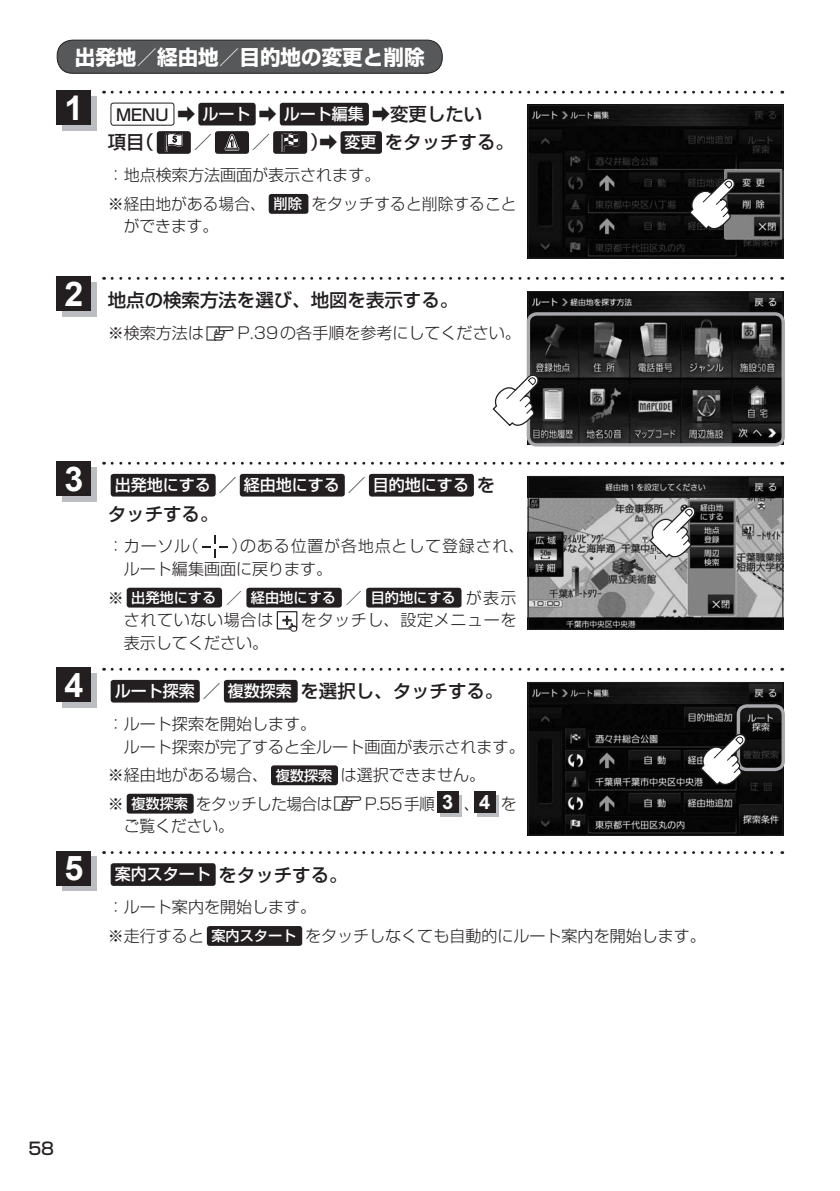
<style>
.page{position:relative;width:840px;height:1191px;background:#fff}
.page>*{position:absolute;margin:0;border:0;box-sizing:border-box;transform-origin:0 0}
.t1{font:700 34px "Arial";color:#fff}
.t2{font:700 20.6px "Shin Go Pro";color:#fff}
.t3{font:500 18.4px/28.4px "Shin Go Pro";color:#231f20}
.t4{font:500 17px "Shin Go Pro";color:#231f20}
.t5{font:300 16px/28.4px "Shin Go Pro";color:#231f20}
.t6{font:300 16px/22.6px "Shin Go Pro";letter-spacing:.05em;color:#231f20}
.t7{font:300 16px "Shin Go Pro";letter-spacing:.04em;color:#231f20}
.t8{font:500 16px "Shin Go Pro";color:#fff}
.t9{font:500 14.2px "Shin Go Pro";color:#fff}
.s1{font-size:16px}
.s2{font-size:16px;color:#fff}
.s3{font-weight:500;font-size:14.2px;color:#fff}
.s4{font-family:"MC1";font-weight:400;font-size:14.2px}
.s5{font-size:18.4px;color:#231f20}
.s6{font-weight:300;font-size:16px;color:#231f20}
.s7{font-family:"Arial";font-weight:700;font-size:19.8px;color:#fff}
</style>
<div class="page">
<div style="left:57px;top:40px;width:385px;height:33px;background:#57585a;border-radius:16px"></div>
<div style="left:57px;top:40px;width:385px;height:34px;border:1px solid #231f20;border-radius:16px"></div>
<div style="left:111px;top:103px;width:63px;height:22px;border:1px solid #231f20;border-radius:3px"></div>
<div style="left:198px;top:103px;width:57px;height:22px;background:#231f20;border-radius:3px"></div>
<div style="left:279px;top:103px;width:90px;height:22px;background:#231f20;border-radius:3px"></div>
<div style="left:157px;top:131px;width:34px;height:23px;background:#231f20;border-radius:3px"></div>
<svg style="left:165px;top:133px;width:18px;height:19px"></svg>
<div style="left:215px;top:131px;width:34px;height:23px;background:#231f20;border-radius:3px"></div>
<svg style="left:224px;top:134px;width:16px;height:17px"></svg>
<div style="left:273px;top:131px;width:34px;height:23px;background:#231f20;border-radius:3px"></div>
<svg style="left:282px;top:133px;width:18px;height:15px"></svg>
<div style="left:281px;top:134px;width:3px;height:18px;border:1px solid #231f20"></div>
<div style="left:340px;top:131px;width:42px;height:23px;background:#231f20;border-radius:3px"></div>
<div style="left:268px;top:194px;width:40px;height:20px;background:#231f20;border-radius:3px"></div>
<svg style="left:112px;top:91px;width:670px;height:3px"></svg>
<div style="left:62px;top:96px;width:34px;height:34px;background:#bcbdc0"></div>
<div style="left:57px;top:91px;width:34px;height:34px;background:#231f20"></div>
<img style="left:529px;top:107px;width:251px;height:150px">
<div style="left:527px;top:105px;width:255px;height:154px;border:1px solid #231f20"></div>
<svg style="left:687px;top:176px;width:49px;height:55px"></svg>
<svg style="left:112px;top:277px;width:670px;height:3px"></svg>
<div style="left:62px;top:282px;width:34px;height:35px;background:#bcbdc0"></div>
<div style="left:57px;top:277px;width:34px;height:34px;background:#231f20"></div>
<img style="left:529px;top:293px;width:251px;height:149px">
<div style="left:526px;top:312px;width:258px;height:134px;border:3px solid #a8a9ad;border-radius:9px"></div>
<svg style="left:492px;top:373px;width:48px;height:55px"></svg>
<div style="left:111px;top:474px;width:104px;height:22px;background:#231f20;border-radius:3px"></div>
<div style="left:240px;top:474px;width:104px;height:22px;background:#231f20;border-radius:3px"></div>
<div style="left:369px;top:474px;width:104px;height:22px;background:#231f20;border-radius:3px"></div>
<svg style="left:202px;top:535px;width:26px;height:23px"></svg>
<div style="left:127px;top:588px;width:95px;height:19px;background:#231f20;border-radius:3px"></div>
<div style="left:246px;top:588px;width:95px;height:19px;background:#231f20;border-radius:3px"></div>
<div style="left:366px;top:588px;width:95px;height:19px;background:#231f20;border-radius:3px"></div>
<div style="left:276px;top:611px;width:21px;height:18px;border:1px solid #231f20"></div>
<svg style="left:282px;top:616px;width:15px;height:15px"></svg>
<svg style="left:112px;top:462px;width:670px;height:2px"></svg>
<div style="left:62px;top:467px;width:34px;height:34px;background:#bcbdc0"></div>
<div style="left:57px;top:462px;width:34px;height:34px;background:#231f20"></div>
<img style="left:529px;top:478px;width:251px;height:149px">
<div style="left:527px;top:476px;width:255px;height:153px;border:1px solid #231f20"></div>
<svg style="left:648px;top:504px;width:49px;height:55px"></svg>
<div style="left:111px;top:680px;width:89px;height:22px;background:#231f20;border-radius:3px"></div>
<div style="left:224px;top:680px;width:73px;height:22px;background:#231f20;border-radius:3px"></div>
<div style="left:271px;top:765px;width:67px;height:20px;background:#231f20;border-radius:3px"></div>
<div style="left:127px;top:793px;width:66px;height:20px;background:#231f20;border-radius:3px"></div>
<svg style="left:440px;top:795px;width:21px;height:21px"></svg>
<div style="left:437px;top:791px;width:21px;height:21px;background:#231f20"></div>
<svg style="left:477px;top:795px;width:21px;height:21px"></svg>
<div style="left:473px;top:791px;width:22px;height:21px;background:#231f20"></div>
<svg style="left:112px;top:668px;width:670px;height:2px"></svg>
<div style="left:62px;top:673px;width:34px;height:34px;background:#bcbdc0"></div>
<div style="left:57px;top:668px;width:34px;height:34px;background:#231f20"></div>
<img style="left:529px;top:684px;width:251px;height:149px">
<div style="left:527px;top:682px;width:255px;height:153px;border:1px solid #231f20"></div>
<div style="left:736px;top:704px;width:48px;height:67px;border:3px solid #a8a9ad;border-radius:9px"></div>
<svg style="left:698px;top:732px;width:49px;height:55px"></svg>
<div style="left:111px;top:863px;width:104px;height:23px;background:#231f20;border-radius:3px"></div>
<div style="left:207px;top:926px;width:95px;height:20px;background:#231f20;border-radius:3px"></div>
<svg style="left:112px;top:851px;width:670px;height:3px"></svg>
<div style="left:62px;top:856px;width:34px;height:35px;background:#bcbdc0"></div>
<div style="left:57px;top:851px;width:34px;height:34px;background:#231f20"></div>
<p class="t2" style="left:75px;top:40px;width:351px">出発地／経由地／目的地の変更と削除</p>
<p class="t3" style="left:108px;top:98px;width:376px;text-indent:8px"><span class="s1">MENU</span> ➡ <span class="s2">ルート</span> ➡ <span class="s2">ルート編集</span> ➡変更したい項目（</p>
<h1 class="t1" style="left:64px;top:85px;width:20px">1</h1>
<p class="t3" style="left:193px;top:126px;width:20px">／</p>
<p class="t3" style="left:252px;top:126px;width:20px">／</p>
<p class="t3" style="left:310px;top:126px;width:205px">）➡ <span class="s2">変更</span>をタッチする。</p>
<p class="t5" style="left:108px;top:159px;width:410px">：地点検索方法画面が表示されます。<br>※経由地がある場合、<span class="s3">削除</span> をタッチすると削除すること</p>
<p class="t5" style="left:124px;top:210px;width:96px">ができます。</p>
<h1 class="t1" style="left:64px;top:271px;width:20px">2</h1>
<p class="t3" style="left:108px;top:284px;width:352px">地点の検索方法を選び、地図を表示する。</p>
<p class="t5" style="left:108px;top:317px;width:414px">※検索方法は<span class="s4">z</span>P.39の各手順を参考にしてください。</p>
<h1 class="t1" style="left:64px;top:456px;width:20px">3</h1>
<h1 class="t1" style="left:64px;top:662px;width:20px">4</h1>
<h1 class="t1" style="left:64px;top:845px;width:20px">5</h1>
<p class="t8" style="left:115px;top:472px;width:382px">出発地にする<span class="s5">／</span>経由地にする<span class="s5">／</span>目的地にする<span class="s5">を</span></p>
<p class="t3" style="left:108px;top:497px;width:112px">タッチする。</p>
<p class="t5" style="left:108px;top:530px;width:92px">：カーソル（</p>
<p class="t6" style="left:124px;top:533px;width:402px;text-indent:107px">）のある位置が各地点として登録され、ルート編集画面に戻ります。</p>
<p class="t9" style="left:108px;top:586px;width:410px"><span class="s6">※</span> 出発地にする <span class="s6">／</span> 経由地にする <span class="s6">／</span> 目的地にする <span class="s6">が表示</span></p>
<p class="t7" style="left:124px;top:607px;width:151px">されていない場合は</p>
<p class="t7" style="left:301px;top:607px;width:217px">をタッチし、設定メニューを</p>
<p class="t5" style="left:124px;top:626px;width:146px">表示してください。</p>
<p class="t3" style="left:115px;top:675px;width:390px"><span class="s2">ルート探索</span>／<span class="s2">複数探索</span>を選択し、タッチする。</p>
<p class="t5" style="left:124px;top:711px;width:402px;line-height:22.6px;text-indent:-16px">：ルート探索を開始します。<br>ルート探索が完了すると全ルート画面が表示されます。</p>
<p class="t5" style="left:108px;top:759px;width:410px">※経由地がある場合、<span class="s3">複数探索</span>は選択できません。<br>※ <span class="s3">複数探索</span>をタッチした場合は<span class="s4">z</span>P.55手順 <span class="s7">3</span> 、<span class="s7">4</span> を</p>
<p class="t5" style="left:124px;top:810px;width:111px">ご覧ください。</p>
<p class="t3" style="left:115px;top:858px;width:234px"><span class="s2">案内スタート</span>をタッチする。</p>
<p class="t5" style="left:108px;top:891px;width:599px">：ルート案内を開始します。<br>※走行すると<span class="s3">案内スタート</span> をタッチしなくても自動的にルート案内を開始します。</p>
<p class="t4" style="left:28px;top:1134px;width:27px">58</p>
</div>
